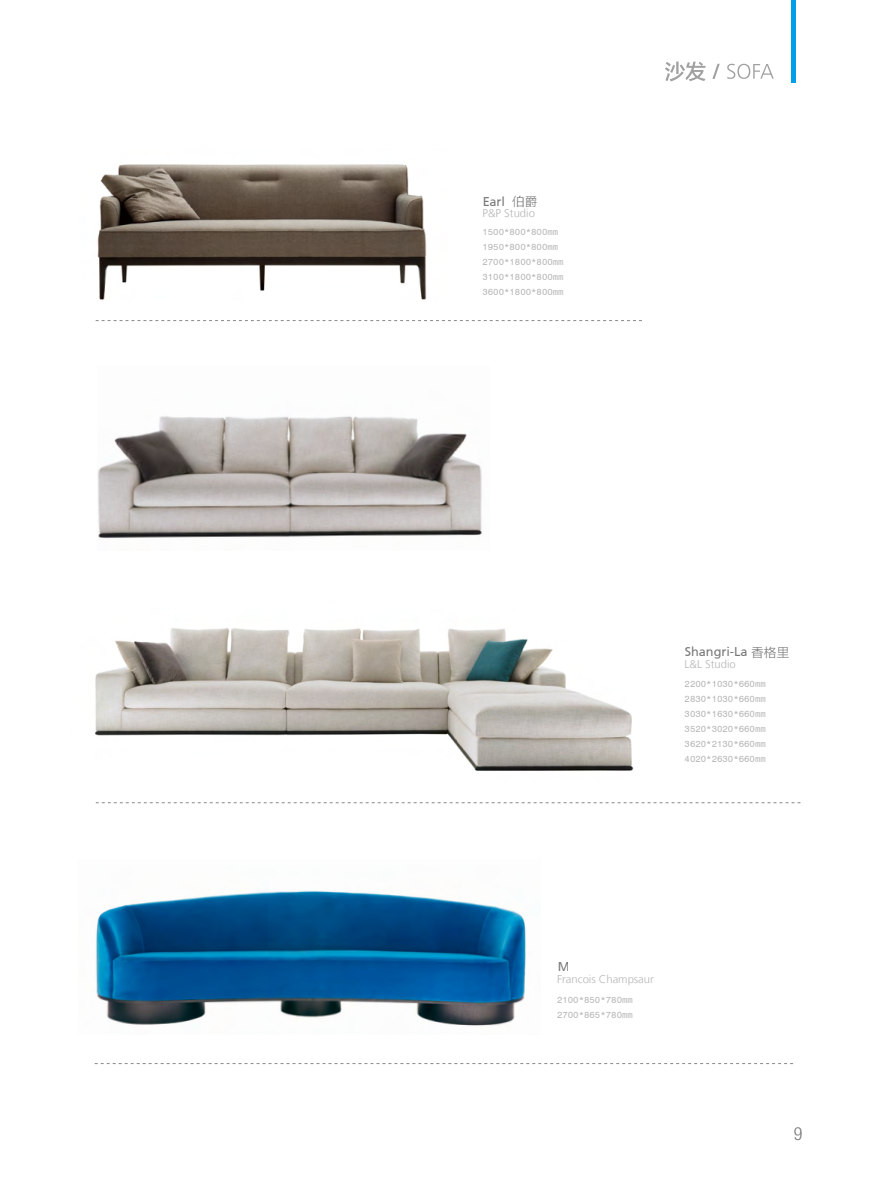
<style>
.page{position:relative;width:893px;height:1191px;background:#fff}
.page>*{position:absolute;margin:0;border:0;box-sizing:border-box;transform-origin:0 0}
.t1{font:300 condensed 18px "Helvetica Neue LT Std";color:#595757}
.t2{font:12.75px "Frutiger CE";color:#595757}
.t3{font:300 11.25px "Frutiger LT";color:#b5b6b6}
.t4{font:9px/15px "Monospace 821 BT";color:#b5b6b6}
.s1{font-family:"FZLTXHK GBK1 0"}
</style>
<div class="page">
<hr style="left:791px;top:0;width:4px;height:82px;background:#00a0e9">
<svg style="left:96px;top:802px;width:704px;height:1px"></svg>
<svg style="left:96px;top:320px;width:546px;height:1px"></svg>
<svg style="left:95px;top:1063px;width:698px;height:1px"></svg>
<img style="left:96px;top:890px;width:430px;height:136px">
<img style="left:97px;top:164px;width:330px;height:136px">
<img style="left:98px;top:416px;width:384px;height:123px">
<img style="left:95px;top:628px;width:539px;height:143px">
<svg style="left:665px;top:62px;width:109px;height:19px"></svg>
<h2 class="t2" style="left:482px;top:194px;width:57px">Earl <span class="s1">伯爵</span></h2>
<p class="t3" style="left:482px;top:207px;width:54px">P&amp;P Studio</p>
<p class="t4" style="left:482px;top:225px;width:83px">1500*800*800mm<br>1950*800*800mm<br>2700*1800*800mm<br>3100*1800*800mm<br>3600*1800*800mm</p>
<h2 class="t2" style="left:685px;top:644px;width:106px">Shangri-La <span class="s1">香格里</span></h2>
<p class="t3" style="left:685px;top:657px;width:53px">L&amp;L Studio</p>
<p class="t4" style="left:685px;top:676px;width:83px;text-align:justify">2200*1030*660mm 2830*1030*660mm 3030*1630*660mm 3520*3020*660mm 3620*2130*660mm 4020*2630*660mm</p>
<h2 class="t2" style="left:557px;top:959px;width:14px">M</h2>
<p class="t3" style="left:557px;top:972px;width:98px">Francois Champsaur</p>
<p class="t4" style="left:557px;top:992px;width:77px">2100*850*780mm<br>2700*865*780mm</p>
<h1 class="t1" style="left:793px;top:1123px;width:10px">9</h1>
</div>
